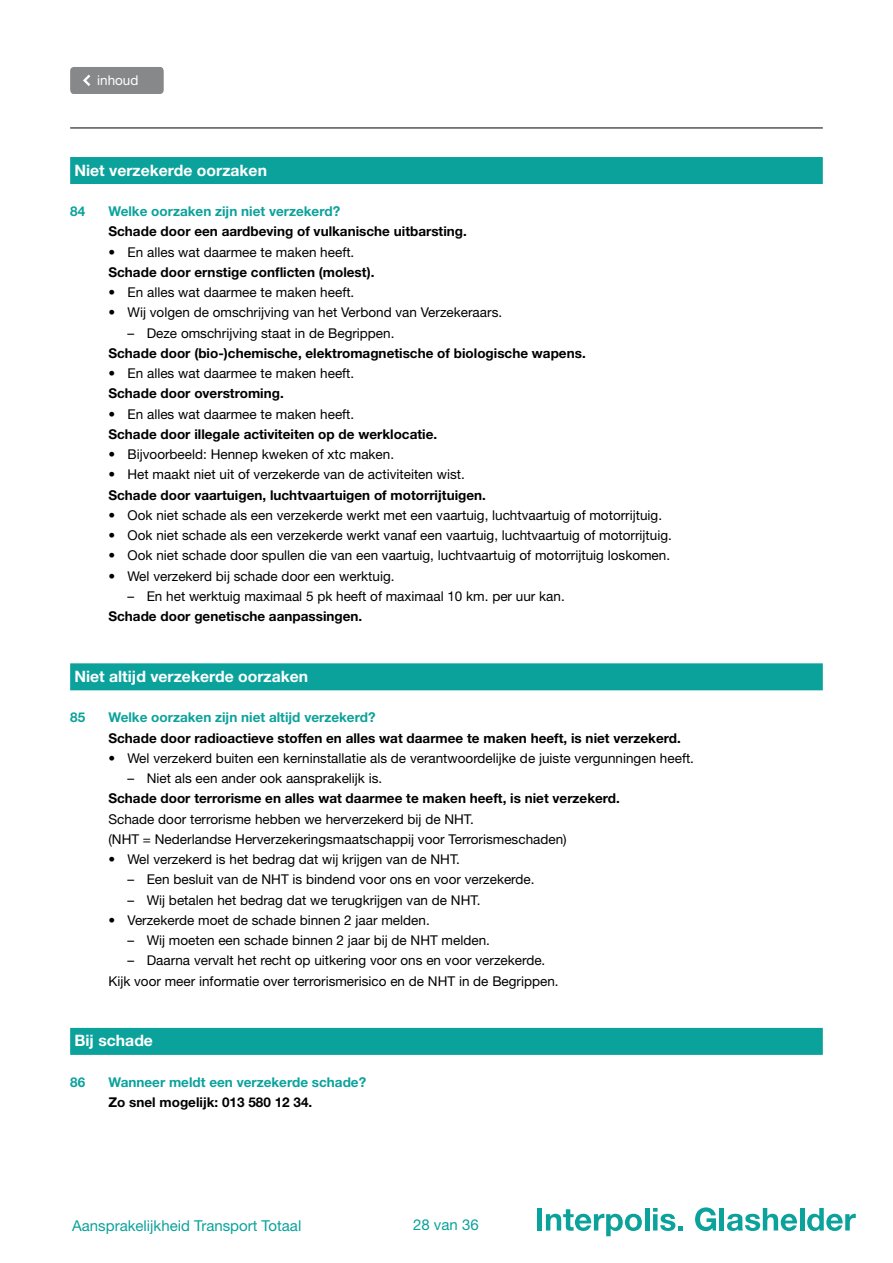
<style>
.page{position:relative;width:893px;height:1263px;background:#fff}
.page>*{position:absolute;margin:0;border:0;box-sizing:border-box;transform-origin:0 0}
.t1{font:700 15.75px "Helvetica Neue LT Std";color:#fff}
.t2{font:15px "Helvetica Neue LT Std";color:#0ba29c}
.t3{font:13.5px/20.2px "Helvetica Neue LT Std";color:#000}
.t4{font:700 13.5px "Helvetica Neue LT Std";color:#000}
.t5{font:700 13.5px "Helvetica Neue LT Std";color:#0ba29c}
.t6{font:13.5px "Helvetica Neue LT Std";color:#fff}
</style>
<div class="page">
<hr style="left:70px;top:128px;width:753px;height:1px;background:#000">
<div style="left:537px;top:1208px;width:5px;height:22px;background:#0ba29c"></div>
<svg style="left:546px;top:1209px;width:96px;height:27px"></svg>
<hr style="left:645px;top:1208px;width:4px;height:22px;background:#0ba29c">
<svg style="left:653px;top:1208px;width:30px;height:23px"></svg>
<svg style="left:695px;top:1207px;width:21px;height:24px"></svg>
<hr style="left:720px;top:1208px;width:4px;height:22px;background:#0ba29c">
<svg style="left:727px;top:1208px;width:70px;height:23px"></svg>
<hr style="left:800px;top:1208px;width:4px;height:22px;background:#0ba29c">
<svg style="left:807px;top:1208px;width:49px;height:23px"></svg>
<div style="left:70px;top:67px;width:94px;height:27px;background:#87888a"></div>
<div style="left:70px;top:157px;width:753px;height:27px;background:#0ba29c"></div>
<div style="left:70px;top:663px;width:753px;height:27px;background:#0ba29c"></div>
<div style="left:70px;top:1028px;width:753px;height:27px;background:#0ba29c"></div>
<p class="t6" style="left:97px;top:72px;width:43px">inhoud</p>
<p class="t1" style="left:74px;top:160px;width:194px">Niet verzekerde oorzaken</p>
<p class="t5" style="left:70px;top:203px;width:17px">84</p>
<p class="t5" style="left:108px;top:203px;width:233px">Welke oorzaken zijn niet verzekerd?</p>
<p class="t4" style="left:108px;top:223px;width:360px">Schade door een aardbeving of vulkanische uitbarsting.</p>
<p class="t3" style="left:108px;top:241px;width:247px">• En alles wat daarmee te maken heeft.</p>
<p class="t4" style="left:108px;top:264px;width:267px">Schade door ernstige conflicten (molest).</p>
<p class="t3" style="left:108px;top:282px;width:247px">• En alles wat daarmee te maken heeft.</p>
<p class="t3" style="left:108px;top:302px;width:395px">• Wij volgen de omschrijving van het Verbond van Verzekeraars.</p>
<p class="t3" style="left:128px;top:322px;width:268px">– Deze omschrijving staat in de Begrippen.</p>
<p class="t4" style="left:108px;top:345px;width:479px">Schade door (bio-)chemische, elektromagnetische of biologische wapens.</p>
<p class="t3" style="left:108px;top:363px;width:247px">• En alles wat daarmee te maken heeft.</p>
<p class="t4" style="left:108px;top:385px;width:177px">Schade door overstroming.</p>
<p class="t3" style="left:108px;top:403px;width:247px">• En alles wat daarmee te maken heeft.</p>
<p class="t4" style="left:108px;top:426px;width:330px">Schade door illegale activiteiten op de werklocatie.</p>
<p class="t3" style="left:108px;top:444px;width:287px">• Bijvoorbeeld: Hennep kweken of xtc maken.</p>
<p class="t3" style="left:108px;top:464px;width:358px">• Het maakt niet uit of verzekerde van de activiteiten wist.</p>
<p class="t4" style="left:108px;top:486px;width:379px">Schade door vaartuigen, luchtvaartuigen of motorrijtuigen.</p>
<p class="t3" style="left:108px;top:505px;width:555px">• Ook niet schade als een verzekerde werkt met een vaartuig, luchtvaartuig of motorrijtuig.</p>
<p class="t3" style="left:108px;top:525px;width:565px">• Ook niet schade als een verzekerde werkt vanaf een vaartuig, luchtvaartuig of motorrijtuig.</p>
<p class="t3" style="left:108px;top:545px;width:563px">• Ook niet schade door spullen die van een vaartuig, luchtvaartuig of motorrijtuig loskomen.</p>
<p class="t3" style="left:108px;top:565px;width:288px">• Wel verzekerd bij schade door een werktuig.</p>
<p class="t3" style="left:128px;top:586px;width:439px">– En het werktuig maximaal 5 pk heeft of maximaal 10 km. per uur kan.</p>
<p class="t4" style="left:108px;top:608px;width:255px">Schade door genetische aanpassingen.</p>
<p class="t1" style="left:74px;top:666px;width:235px">Niet altijd verzekerde oorzaken</p>
<p class="t5" style="left:70px;top:709px;width:17px">85</p>
<p class="t5" style="left:108px;top:709px;width:269px">Welke oorzaken zijn niet altijd verzekerd?</p>
<p class="t4" style="left:108px;top:729px;width:574px">Schade door radioactieve stoffen en alles wat daarmee te maken heeft, is niet verzekerd.</p>
<p class="t3" style="left:108px;top:748px;width:587px">• Wel verzekerd buiten een kerninstallatie als de verantwoordelijke de juiste vergunningen heeft.</p>
<p class="t3" style="left:128px;top:768px;width:256px">– Niet als een ander ook aansprakelijk is.</p>
<p class="t4" style="left:108px;top:790px;width:513px">Schade door terrorisme en alles wat daarmee te maken heeft, is niet verzekerd.</p>
<p class="t3" style="left:108px;top:808px;width:460px">Schade door terrorisme hebben we herverzekerd bij de NHT.<br>(NHT = Nederlandse Herverzekeringsmaatschappij voor Terrorismeschaden)</p>
<p class="t3" style="left:108px;top:849px;width:353px">• Wel verzekerd is het bedrag dat wij krijgen van de NHT.</p>
<p class="t3" style="left:128px;top:869px;width:409px">– Een besluit van de NHT is bindend voor ons en voor verzekerde.</p>
<p class="t3" style="left:128px;top:889px;width:354px">– Wij betalen het bedrag dat we terugkrijgen van de NHT.</p>
<p class="t3" style="left:108px;top:910px;width:323px">• Verzekerde moet de schade binnen 2 jaar melden.</p>
<p class="t3" style="left:128px;top:930px;width:364px">– Wij moeten een schade binnen 2 jaar bij de NHT melden.</p>
<p class="t3" style="left:108px;top:950px;width:452px;text-align:center">– Daarna vervalt het recht op uitkering voor ons en voor verzekerde.<br>Kijk voor meer informatie over terrorismerisico en de NHT in de Begrippen.</p>
<p class="t1" style="left:74px;top:1031px;width:80px">Bij schade</p>
<p class="t5" style="left:70px;top:1074px;width:17px">86</p>
<p class="t5" style="left:108px;top:1074px;width:259px">Wanneer meldt een verzekerde schade?</p>
<p class="t4" style="left:108px;top:1094px;width:205px">Zo snel mogelijk: 013 580 12 34.</p>
<p class="t2" style="left:72px;top:1216px;width:231px">Aansprakelijkheid Transport Totaal</p>
<p class="t2" style="left:413px;top:1216px;width:67px">28 van 36</p>
</div>
